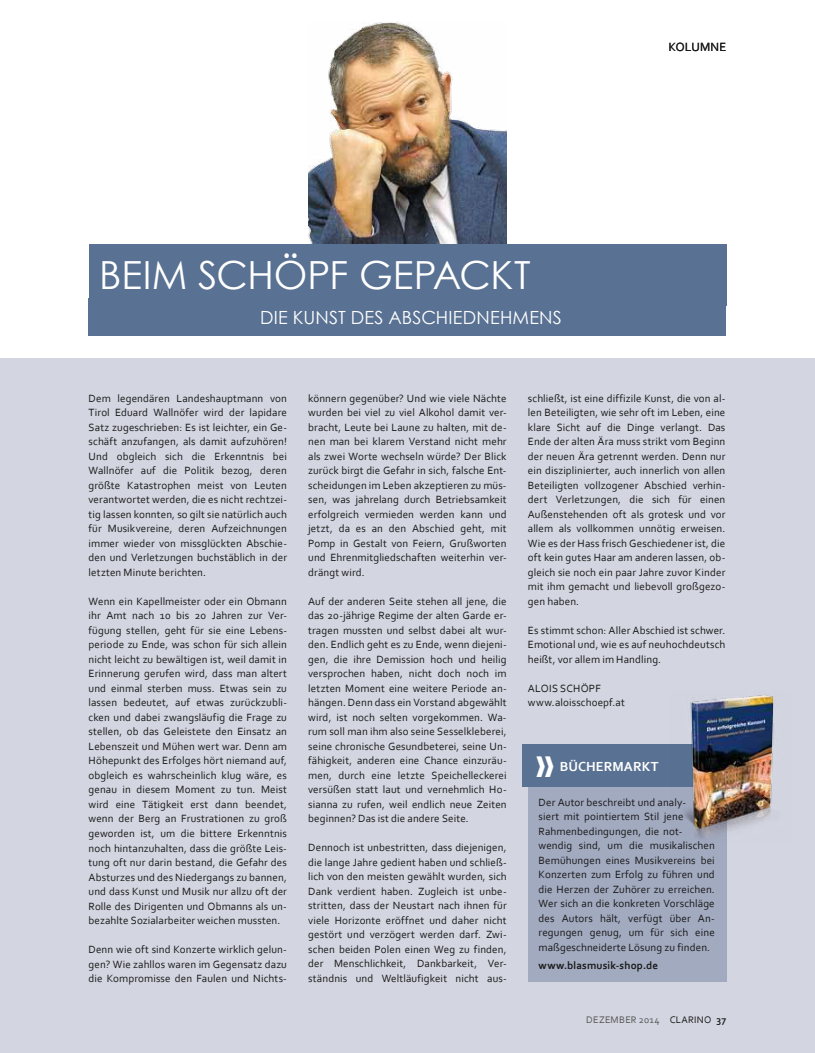
<style>
.page{position:relative;width:815px;height:1053px;background:#fff}
.page>*{position:absolute;margin:0;border:0;box-sizing:border-box;transform-origin:0 0}
.t1{font:38.75px "Century Gothic";letter-spacing:-.005em;color:#fff}
.t2{font:700 38.75px "Century Gothic";color:#fff}
.t3{font:18.12px "Century Gothic";letter-spacing:.01em;color:#fff}
.t4{font:700 13.75px "Corbel";letter-spacing:.005em;color:#fff}
.t5{font:12.5px "Corbel";letter-spacing:.015em;color:#1a1918}
.t6{font:11px/14.5px "Corbel";letter-spacing:.01em;color:#1a1918;text-align:justify}
.t7{font:700 11px "Corbel";letter-spacing:.015em;color:#1a1918}
.t8{font:10px "Corbel";letter-spacing:.025em;color:#565655}
.s1{color:#1a1918}
.s2{font-weight:700;color:#1a1918}
</style>
<div class="page">
<div style="left:0;top:358px;width:815px;height:694px;background:#d3d6e1"></div>
<div style="left:89px;top:298px;width:637px;height:38px;background:#597192"></div>
<img style="left:308px;top:21px;width:199px;height:223px">
<div style="left:89px;top:244px;width:637px;height:61px;background:#597192"></div>
<div style="left:528px;top:744px;width:198px;height:237px;background:#a2aac0"></div>
<div style="left:523px;top:744px;width:209px;height:43px;background:#597192"></div>
<img style="left:684px;top:694px;width:90px;height:148px">
<h1 class="t1" style="left:99px;top:253px;width:433px">BEIM SCHÖPF GEPACKT</h1>
<h2 class="t3" style="left:260px;top:307px;width:303px">DIE KUNST DES ABSCHIEDNEHMENS</h2>
<p class="t5" style="left:669px;top:41px;width:59px">Kolumne</p>
<p class="t6" style="left:89px;top:391px;width:200px">dem legendären landeshauptmann von Tirol eduard Wallnöfer wird der lapidare Satz zugeschrieben: es ist leichter, ein Ge&shy;schäft anzufangen, als damit aufzuhören! und obgleich sich die erkenntnis bei Wallnöfer auf die Politik bezog, deren größte Katastrophen meist von leuten verantwortet werden, die es nicht rechtzei&shy;tig lassen konnten, so gilt sie natürlich auch für musikvereine, deren aufzeichnungen immer wieder von missglückten abschie&shy;den und Verletzungen buchstäblich in der letzten minute berichten.</p>
<p class="t6" style="left:89px;top:594px;width:200px">Wenn ein Kapellmeister oder ein obmann ihr amt nach 10 bis 20 Jahren zur Ver&shy;fügung stellen, geht für sie eine lebens&shy;periode zu ende, was schon für sich allein nicht leicht zu bewältigen ist, weil damit in erinnerung gerufen wird, dass man altert und einmal sterben muss. etwas sein zu lassen bedeutet, auf etwas zurückzubli&shy;cken und dabei zwangsläufig die Frage zu stellen, ob das Geleistete den einsatz an lebenszeit und mühen wert war. denn am Höhepunkt des erfolges hört niemand auf, obgleich es wahrscheinlich klug wäre, es genau in diesem moment zu tun. meist wird eine Tätigkeit erst dann beendet, wenn der berg an Frustrationen zu groß geworden ist, um die bittere erkenntnis noch hintanzuhalten, dass die größte leis&shy;tung oft nur darin bestand, die Gefahr des absturzes und des niedergangs zu bannen, und dass Kunst und musik nur allzu oft der rolle des dirigenten und obmanns als un&shy;bezahlte Sozialarbeiter weichen mussten.</p>
<p class="t6" style="left:89px;top:942px;width:200px">denn wie oft sind Konzerte wirklich gelun&shy;gen? Wie zahllos waren im Gegensatz dazu die Kompromisse den Faulen und nichts-</p>
<p class="t6" style="left:308px;top:391px;width:200px">könnern gegenüber? und wie viele nächte wurden bei viel zu viel alkohol damit ver&shy;bracht, leute bei laune zu halten, mit de&shy;nen man bei klarem Verstand nicht mehr als zwei Worte wechseln würde? der blick zurück birgt die Gefahr in sich, falsche ent&shy;scheidungen im leben akzeptieren zu müs&shy;sen, was jahrelang durch betriebsamkeit erfolgreich vermieden werden kann und jetzt, da es an den abschied geht, mit Pomp in Gestalt von Feiern, Grußworten und ehrenmitgliedschaften weiterhin ver&shy;drängt wird.</p>
<p class="t6" style="left:308px;top:594px;width:200px">auf der anderen Seite stehen all jene, die das 20-jährige regime der alten Garde er&shy;tragen mussten und selbst dabei alt wur&shy;den. endlich geht es zu ende, wenn diejeni&shy;gen, die ihre demission hoch und heilig versprochen haben, nicht doch noch im letzten moment eine weitere Periode an&shy;hängen. denn dass ein Vorstand abgewählt wird, ist noch selten vorgekommen. Wa&shy;rum soll man ihm also seine Sesselkleberei, seine chronische Gesundbeterei, seine un&shy;fähigkeit, anderen eine Chance einzuräu&shy;men, durch eine letzte Speichelleckerei versüßen statt laut und vernehmlich Ho&shy;sianna zu rufen, weil endlich neue zeiten beginnen? das ist die andere Seite.</p>
<p class="t6" style="left:308px;top:841px;width:200px">dennoch ist unbestritten, dass diejenigen, die lange Jahre gedient haben und schließ&shy;lich von den meisten gewählt wurden, sich dank verdient haben. zugleich ist unbe&shy;stritten, dass der neustart nach ihnen für viele Horizonte eröffnet und daher nicht gestört und verzögert werden darf. zwi&shy;schen beiden Polen einen Weg zu finden, der menschlichkeit, dankbarkeit, Ver&shy;ständnis und Weltläufigkeit nicht aus-</p>
<p class="t6" style="left:528px;top:391px;width:199px">schließt, ist eine diffizile Kunst, die von al&shy;len beteiligten, wie sehr oft im leben, eine klare Sicht auf die dinge verlangt. das ende der alten Ära muss strikt vom beginn der neuen Ära getrennt werden. denn nur ein disziplinierter, auch innerlich von allen beteiligten vollzogener abschied verhin&shy;dert Verletzungen, die sich für einen außen stehenden oft als grotesk und vor allem als vollkommen unnötig erweisen.<br>Wie es der Hass frisch Geschiedener ist, die oft kein gutes Haar am anderen lassen, ob&shy;gleich sie noch ein paar Jahre zuvor Kinder mit ihm gemacht und liebevoll großgezo&shy;gen haben.</p>
<p class="t6" style="left:528px;top:623px;width:199px">es stimmt schon: aller abschied ist schwer. emotional und, wie es auf neuhochdeutsch heißt, vor allem im Handling.</p>
<p class="t6" style="left:528px;top:681px;width:99px">aloiS SCHÖPF www.aloisschoepf.at</p>
<h1 class="t2" style="left:536px;top:740px;width:19px">»</h1>
<p class="t4" style="left:560px;top:759px;width:100px">Büchermarkt</p>
<p class="t6" style="left:539px;top:795px;width:178px;text-align:left">der autor beschreibt und analy-<br>siert mit pointiertem Stil jene rahmenbedingungen, die not&shy;wendig sind, um die musikalischen bemühungen eines musikvereins bei Konzerten zum erfolg zu führen und die Herzen der zuhörer zu erreichen.<br>Wer sich an die konkreten Vorschläge des autors hält, verfügt über an&shy;regungen genug, um für sich eine maßgeschneiderte lösung zu finden.</p>
<p class="t7" style="left:539px;top:959px;width:121px">www.blasmusik-shop.de</p>
<p class="t8" style="left:586px;top:1015px;width:142px">dezember 2014 <span class="s1">Clarino</span> <span class="s2">37</span></p>
</div>
